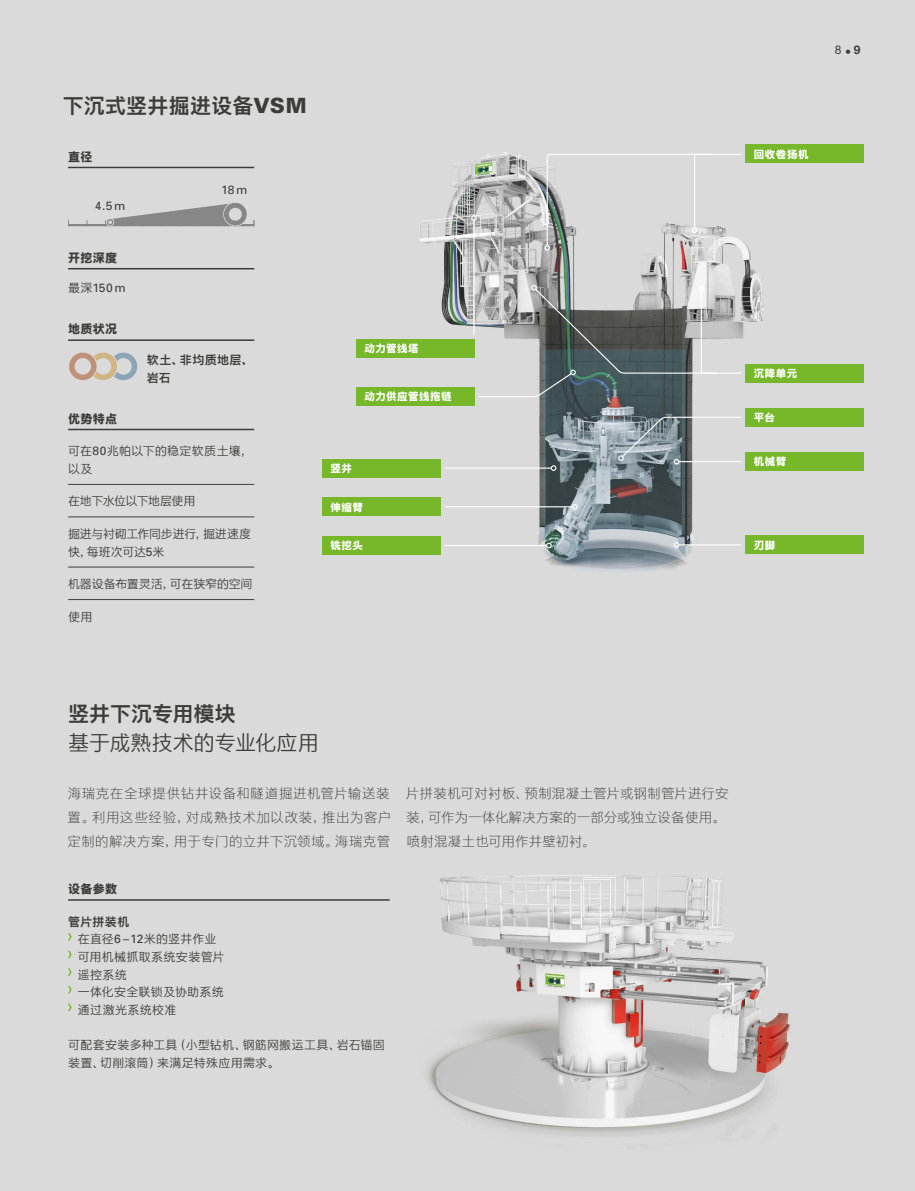
<style>
.page{position:relative;width:915px;height:1191px;background:#fff}
.page>*{position:absolute;margin:0;border:0;box-sizing:border-box;transform-origin:0 0}
.t1{font:21px "M Ying Hei PRC W7";letter-spacing:.005em;color:#3c3c3b}
.t2{font:21px "M Ying Hei PRC W4";color:#3c3c3b}
.t3{font:13.5px/23.9px "M Ying Hei PRC W3";letter-spacing:.02em;color:#3c3c3b;text-align:justify}
.t4{font:12px/17.5px "M Ying Hei PRC W4";letter-spacing:.01em;color:#3c3c3b}
.t5{font:12px/17.7px "M Ying Hei PRC W4";letter-spacing:-.02em;color:#3c3c3b}
.t6{font:12px "M Ying Hei PRC W8";letter-spacing:.025em;color:#3c3c3b}
.t7{font:12px/17.7px "M Ying Hei PRC W7";letter-spacing:.035em;color:#3c3c3b}
.t8{font:12px "Univers";letter-spacing:.085em;color:#3c3c3b}
.t9{font:12px "M Ying Hei PRC W4";letter-spacing:-.045em;color:#3c3c3b}
.t10{font:10.5px "M Ying Hei PRC W8";letter-spacing:.045em;color:#fff}
.s1{font-family:"Univers";font-weight:900}
.s2{font-family:"M Ying Hei PRC W4"}
.s3{font-family:"Univers"}
.s4{font-family:"M Ying Hei PRC W8"}
.s5{font-family:"M Ying Hei PRC W7"}
</style>
<div class="page">
<div style="left:0;top:0;width:914px;height:1191px;background:#dadada"></div>
<img style="left:322px;top:144px;width:542px;height:427px">
<img style="left:370px;top:875px;width:420px;height:261px">
<hr style="left:68px;top:268px;width:186px;height:1px;background:#3c3c3b">
<hr style="left:68px;top:339px;width:186px;height:2px;background:#3c3c3b">
<hr style="left:68px;top:429px;width:186px;height:1px;background:#3c3c3b">
<hr style="left:68px;top:484px;width:186px;height:1px;background:#3c3c3b">
<hr style="left:68px;top:516px;width:186px;height:1px;background:#3c3c3b">
<hr style="left:68px;top:566px;width:186px;height:1px;background:#3c3c3b">
<hr style="left:68px;top:599px;width:186px;height:1px;background:#3c3c3b">
<svg style="left:69px;top:352px;width:68px;height:28px"></svg>
<hr style="left:68px;top:167px;width:186px;height:1px;background:#3c3c3b">
<hr style="left:68px;top:224px;width:186px;height:2px;background:#878787">
<svg style="left:105px;top:203px;width:149px;height:24px"></svg>
<hr style="left:68px;top:899px;width:321px;height:1px;background:#3c3c3b">
<svg style="left:68px;top:932px;width:4px;height:9px"></svg>
<svg style="left:68px;top:950px;width:4px;height:9px"></svg>
<svg style="left:68px;top:968px;width:4px;height:9px"></svg>
<svg style="left:68px;top:985px;width:4px;height:9px"></svg>
<svg style="left:68px;top:1003px;width:4px;height:9px"></svg>
<svg style="left:544px;top:153px;width:198px;height:98px"></svg>
<hr style="left:678px;top:544px;width:63px;height:1px;background:#fff">
<svg style="left:673px;top:542px;width:6px;height:6px"></svg>
<hr style="left:473px;top:220px;width:1px;height:115px;background:#fff">
<svg style="left:471px;top:215px;width:5px;height:6px"></svg>
<hr style="left:444px;top:467px;width:107px;height:1px;background:#fff">
<svg style="left:550px;top:465px;width:6px;height:6px"></svg>
<hr style="left:444px;top:506px;width:128px;height:1px;background:#fff">
<svg style="left:572px;top:504px;width:5px;height:5px"></svg>
<hr style="left:444px;top:545px;width:102px;height:1px;background:#fff">
<svg style="left:546px;top:543px;width:5px;height:5px"></svg>
<svg style="left:477px;top:285px;width:265px;height:113px"></svg>
<svg style="left:618px;top:416px;width:124px;height:48px"></svg>
<div style="left:745px;top:145px;width:118px;height:18px;background:#76b82a"></div>
<div style="left:745px;top:364px;width:118px;height:18px;background:#76b82a"></div>
<div style="left:745px;top:408px;width:118px;height:18px;background:#76b82a"></div>
<div style="left:745px;top:452px;width:118px;height:19px;background:#76b82a"></div>
<div style="left:745px;top:535px;width:118px;height:19px;background:#76b82a"></div>
<div style="left:356px;top:339px;width:118px;height:19px;background:#76b82a"></div>
<div style="left:356px;top:387px;width:118px;height:19px;background:#76b82a"></div>
<div style="left:322px;top:459px;width:118px;height:18px;background:#76b82a"></div>
<div style="left:322px;top:497px;width:118px;height:19px;background:#76b82a"></div>
<div style="left:322px;top:536px;width:118px;height:19px;background:#76b82a"></div>
<h1 class="t1" style="left:63px;top:93px;width:245px">下沉式竖井掘进设备<span class="s1">VSM</span></h1>
<p class="t6" style="left:68px;top:149px;width:26px">直径</p>
<p class="t8" style="left:95px;top:198px;width:32px">4.5m</p>
<p class="t6" style="left:68px;top:250px;width:50px">开挖深度</p>
<p class="t8" style="left:68px;top:281px;width:59px"><span class="s2">最深</span>150m</p>
<p class="t6" style="left:68px;top:322px;width:50px">地质状况</p>
<p class="t8" style="left:221px;top:182px;width:28px">18m</p>
<p class="t7" style="left:147px;top:351px;width:108px">软土、非均质地层、岩石</p>
<p class="t6" style="left:68px;top:411px;width:50px">优势特点</p>
<p class="t4" style="left:68px;top:442px;width:186px">可在<span class="s3">80</span>兆帕以下的稳定软质土壤，以及</p>
<p class="t9" style="left:68px;top:494px;width:129px">在地下水位以下地层使用</p>
<p class="t5" style="left:68px;top:525px;width:184px">掘进与衬砌工作同步进行，掘进速度快，每班次可达<span class="s3">5</span>米</p>
<p class="t5" style="left:68px;top:575px;width:186px">机器设备布置灵活，可在狭窄的空间</p>
<p class="t4" style="left:68px;top:607px;width:26px">使用</p>
<p class="t10" style="left:364px;top:342px;width:56px">动力管线塔</p>
<p class="t10" style="left:364px;top:390px;width:89px">动力供应管线拖链</p>
<p class="t10" style="left:330px;top:462px;width:23px">竖井</p>
<p class="t10" style="left:330px;top:500px;width:34px">伸缩臂</p>
<p class="t10" style="left:330px;top:539px;width:34px">铣挖头</p>
<p class="t4" style="left:834px;top:40px;width:27px">8<span class="s4">•</span><span class="s5">9</span></p>
<p class="t10" style="left:753px;top:148px;width:56px">回收卷扬机</p>
<p class="t10" style="left:753px;top:367px;width:45px">沉降单元</p>
<p class="t10" style="left:753px;top:411px;width:23px">平台</p>
<p class="t10" style="left:753px;top:455px;width:34px">机械臂</p>
<p class="t10" style="left:753px;top:538px;width:23px">刃脚</p>
<h1 class="t1" style="left:68px;top:700px;width:169px">竖井下沉专用模块</h1>
<h1 class="t2" style="left:68px;top:730px;width:252px">基于成熟技术的专业化应用</h1>
<p class="t3" style="left:68px;top:781px;width:325px">海瑞克在全球提供钻井设备和隧道掘进机管片输送装置。利用这些经验，对成熟技术加以改装，推出为客户定制的解决方案，用于专门的立井下沉领域。海瑞克管</p>
<p class="t3" style="left:406px;top:781px;width:324px;text-align:left">片拼装机可对衬板、预制混凝土管片或钢制管片进行安装，可作为一体化解决方案的一部分或独立设备使用。喷射混凝土也可用作井壁初衬。</p>
<p class="t6" style="left:68px;top:881px;width:50px">设备参数</p>
<p class="t7" style="left:68px;top:912px;width:63px">管片拼装机</p>
<p class="t4" style="left:78px;top:930px;width:148px">在直径<span class="s3">6 –12</span>米的竖井作业可用机械抓取系统安装管片遥控系统<br>一体化安全联锁及协助系统通过激光系统校准</p>
<p class="t4" style="left:68px;top:1036px;width:318px">可配套安装多种工具（小型钻机、钢筋网搬运工具、岩石锚固装置、切削滚筒）来满足特殊应用需求。</p>
</div>
